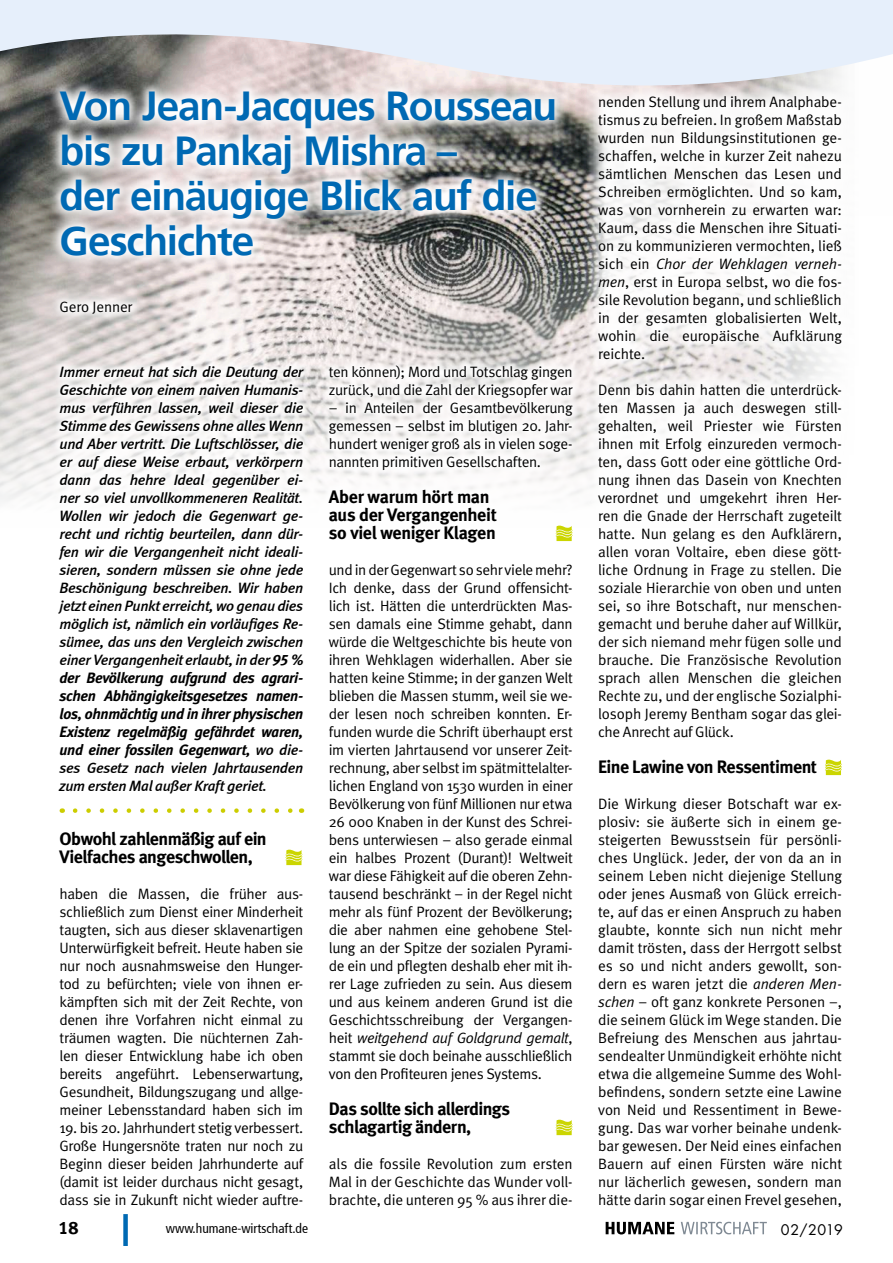
<style>
.page{position:relative;width:893px;height:1263px;background:#fff}
.page>*{position:absolute;margin:0;border:0;box-sizing:border-box;transform-origin:0 0}
.Headline_1{font:700 40.5px/45px "Frutiger 65";letter-spacing:-.03em;color:#0069b3}
.Zwischenüberschrift{font:700 18px/18px "Meta";letter-spacing:-.025em;color:#000}
.t1{font:18px "Meta Bold LF";color:#000}
.Fließtext_Meta_Norma{font:15px/18px "Meta Normal";letter-spacing:-.015em;color:#000;text-align:justify}
.Einleitungstext{font:italic 500 15px/18px "Meta";letter-spacing:-.02em;color:#000;text-align:justify}
.Autor{font:15px "Meta Normal";letter-spacing:-.005em;color:#000}
.t2{font:14.25px "Futura";letter-spacing:.005em;color:#000}
.t3{font:condensed 13.5px "Frutiger 57";color:#000}
.s1{font-family:"Meta Bold LF";font-weight:400}
.s2{font-style:italic}
</style>
<div class="page">
<img style="left:0;top:94px;width:581px;height:407px">
<div style="left:123px;top:1214px;width:5px;height:32px;background:#0069b3"></div>
<svg style="left:606px;top:1225px;width:68px;height:9px"></svg>
<svg style="left:681px;top:1225px;width:83px;height:9px"></svg>
<div style="left:320px;top:358px;width:261px;height:859px;background:#fff"></div>
<svg style="left:556px;top:526px;width:17px;height:15px"></svg>
<svg style="left:556px;top:1120px;width:17px;height:15px"></svg>
<div style="left:50px;top:357px;width:263px;height:857px;background:#fff"></div>
<svg style="left:75px;top:808px;width:218px;height:5px"></svg>
<svg style="left:285px;top:850px;width:17px;height:15px"></svg>
<svg style="left:825px;top:760px;width:17px;height:15px"></svg>
<svg style="left:47px;top:94px;width:521px;height:232px"></svg>
<svg style="left:0;top:0;width:893px;height:94px;background:#d5d8df"></svg>
<p class="Headline_1" style="left:60px;top:83px;width:499px">Von Jean-Jacques Rousseau bis zu Pankaj Mishra –</p>
<p class="Headline_1" style="left:60px;top:173px;width:480px">der einäugige Blick auf die<br>Geschichte</p>
<p class="Autor" style="left:60px;top:298px;width:74px">Gero Jenner</p>
<p class="Einleitungstext" style="left:60px;top:363px;width:245px">Immer erneut hat sich die Deutung der Geschichte von einem naiven Humanis&shy;mus verführen lassen, weil dieser die Stimme des Gewissens ohne alles Wenn und Aber vertritt. Die Luftschlösser, die er auf diese Weise erbaut, verkörpern dann das hehre Ideal gegenüber ei&shy;ner so viel unvollkommeneren Realität.<br>Wollen wir jedoch die Gegenwart ge&shy;recht und richtig beurteilen, dann dür&shy;fen wir die Vergangenheit nicht ideali&shy;sieren, sondern müssen sie ohne jede Beschönigung beschreiben. Wir haben jetzt einen Punkt erreicht, wo genau dies möglich ist, nämlich ein vorläufiges Re&shy;sümee, das uns den Vergleich zwischen einer Vergangenheit erlaubt, in der <span class="s1">95 % der Bevölkerung aufgrund des agrari&shy;schen Abhängigkeitsgesetzes namen&shy;los, ohnmächtig und in ihrer physischen Existenz regelmäßig gefährdet waren, und einer fossilen Gegenwart,</span> wo die&shy;ses Gesetz nach vielen Jahrtausenden zum ersten Mal außer Kraft geriet.</p>
<p class="Zwischenüberschrift" style="left:60px;top:830px;width:209px">Obwohl zahlenmäßig auf ein<br>Vielfaches angeschwollen,</p>
<p class="Fließtext_Meta_Norma" style="left:60px;top:885px;width:245px">haben die Massen, die früher aus&shy;schließlich zum Dienst einer Minderheit taugten, sich aus dieser sklavenartigen Unterwürfigkeit befreit. Heute haben sie nur noch ausnahmsweise den Hunger&shy;tod zu befürchten; viele von ihnen er&shy;kämpften sich mit der Zeit Rechte, von denen ihre Vorfahren nicht einmal zu träumen wagten. Die nüchternen Zah&shy;len dieser Entwicklung habe ich oben bereits angeführt. Lebenserwartung, Gesundheit, Bildungszugang und allge&shy;meiner Lebensstandard haben sich im</p>
<p class="Fließtext_Meta_Norma" style="left:60px;top:1119px;width:245px">19. bis 20. Jahrhundert stetig verbessert.<br>Große Hungersnöte traten nur noch zu Beginn dieser beiden Jahrhunderte auf (damit ist leider durchaus nicht gesagt, dass sie in Zukunft nicht wieder auftre-</p>
<p class="Fließtext_Meta_Norma" style="left:329px;top:363px;width:245px">ten können); Mord und Totschlag gingen zurück, und die Zahl der Kriegsopfer war</p>
<p class="Fließtext_Meta_Norma" style="left:329px;top:399px;width:245px">– in Anteilen der Gesamtbevölkerung gemessen – selbst im blutigen 20. Jahr&shy;hundert weniger groß als in vielen soge&shy;nannten primitiven Gesellschaften.</p>
<p class="Zwischenüberschrift" style="left:329px;top:488px;width:169px">Aber warum hört man aus der Vergangenheit so viel weniger Klagen</p>
<p class="Fließtext_Meta_Norma" style="left:329px;top:561px;width:245px">und in der Gegenwart so sehr viele mehr?<br>Ich denke, dass der Grund offensicht&shy;lich ist. Hätten die unterdrückten Mas&shy;sen damals eine Stimme gehabt, dann würde die Weltgeschichte bis heute von ihren Wehklagen widerhallen. Aber sie hatten keine Stimme; in der ganzen Welt blieben die Massen stumm, weil sie we&shy;der lesen noch schreiben konnten. Er&shy;funden wurde die Schrift überhaupt erst im vierten Jahrtausend vor unserer Zeit&shy;rechnung, aber selbst im spätmittelalter&shy;lichen England von 1530 wurden in einer Bevölkerung von fünf Millionen nur etwa 26 000 Knaben in der Kunst des Schrei&shy;bens unterwiesen – also gerade einmal ein halbes Prozent (Durant)! Weltweit war diese Fähigkeit auf die oberen Zehn&shy;tausend beschränkt – in der Regel nicht mehr als fünf Prozent der Bevölkerung; die aber nahmen eine gehobene Stel&shy;lung an der Spitze der sozialen Pyrami&shy;de ein und pflegten deshalb eher mit ih&shy;rer Lage zufrieden zu sein. Aus diesem und aus keinem anderen Grund ist die Geschichtsschreibung der Vergangen&shy;heit <span class="s2">weitgehend auf Goldgrund gemalt</span>, stammt sie doch beinahe ausschließlich von den Profiteuren jenes Systems.</p>
<p class="Zwischenüberschrift" style="left:329px;top:1100px;width:183px">Das sollte sich allerdings schlagartig ändern,</p>
<p class="Fließtext_Meta_Norma" style="left:329px;top:1155px;width:245px">als die fossile Revolution zum ersten Mal in der Geschichte das Wunder voll&shy;brachte, die unteren 95 % aus ihrer die-</p>
<p class="Fließtext_Meta_Norma" style="left:598px;top:93px;width:245px">nenden Stellung und ihrem Analphabe&shy;tismus zu befreien. In großem Maßstab wurden nun Bildungsinstitutionen ge&shy;schaffen, welche in kurzer Zeit nahezu sämtlichen Menschen das Lesen und Schreiben ermöglichten. Und so kam, was von vornherein zu erwarten war:<br>Kaum, dass die Menschen ihre Situati&shy;on zu kommunizieren vermochten, ließ sich ein <span class="s2">Chor der Wehklagen verneh&shy;men</span>, erst in Europa selbst, wo die fos&shy;sile Revolution begann, und schließlich in der gesamten globalisierten Welt, wohin die europäische Aufklärung reichte.</p>
<p class="Fließtext_Meta_Norma" style="left:598px;top:381px;width:245px">Denn bis dahin hatten die unterdrück&shy;ten Massen ja auch deswegen still&shy;gehalten, weil Priester wie Fürsten ihnen mit Erfolg einzureden vermoch&shy;ten, dass Gott oder eine göttliche Ord&shy;nung ihnen das Dasein von Knechten verordnet und umgekehrt ihren Her&shy;ren die Gnade der Herrschaft zugeteilt hatte. Nun gelang es den Aufklärern, allen voran Voltaire, eben diese gött&shy;liche Ordnung in Frage zu stellen. Die soziale Hierarchie von oben und unten sei, so ihre Botschaft, nur menschen&shy;gemacht und beruhe daher auf Willkür, der sich niemand mehr fügen solle und brauche. Die Französische Revolution sprach allen Menschen die gleichen Rechte zu, und der englische Sozialphi&shy;losoph Jeremy Bentham sogar das glei&shy;che Anrecht auf Glück.</p>
<p class="Zwischenüberschrift" style="left:598px;top:758px;width:220px">Eine Lawine von Ressentiment</p>
<p class="Fließtext_Meta_Norma" style="left:598px;top:795px;width:245px">Die Wirkung dieser Botschaft war ex&shy;plosiv: sie äußerte sich in einem ge&shy;steigerten Bewusstsein für persönli&shy;ches Unglück. Jeder, der von da an in seinem Leben nicht diejenige Stellung oder jenes Ausmaß von Glück erreich&shy;te, auf das er einen Anspruch zu haben glaubte, konnte sich nun nicht mehr damit trösten, dass der Herrgott selbst es so und nicht anders gewollt, son&shy;dern es waren jetzt die <span class="s2">anderen Men&shy;schen</span> – oft ganz konkrete Personen –, die seinem Glück im Wege standen. Die Befreiung des Menschen aus jahrtau&shy;sendealter Unmündigkeit erhöhte nicht etwa die allgemeine Summe des Wohl&shy;befindens, sondern setzte eine Lawine von Neid und Ressentiment in Bewe&shy;gung. Das war vorher beinahe undenk&shy;bar gewesen. Der Neid eines einfachen Bauern auf einen Fürsten wäre nicht nur lächerlich gewesen, sondern man hätte darin sogar einen Frevel gesehen,</p>
<p class="t1" style="left:58px;top:1217px;width:22px">18</p>
<p class="t3" style="left:166px;top:1220px;width:144px">www.humane-wirtschaft.de</p>
<p class="t2" style="left:781px;top:1220px;width:64px">02/2019</p>
</div>
